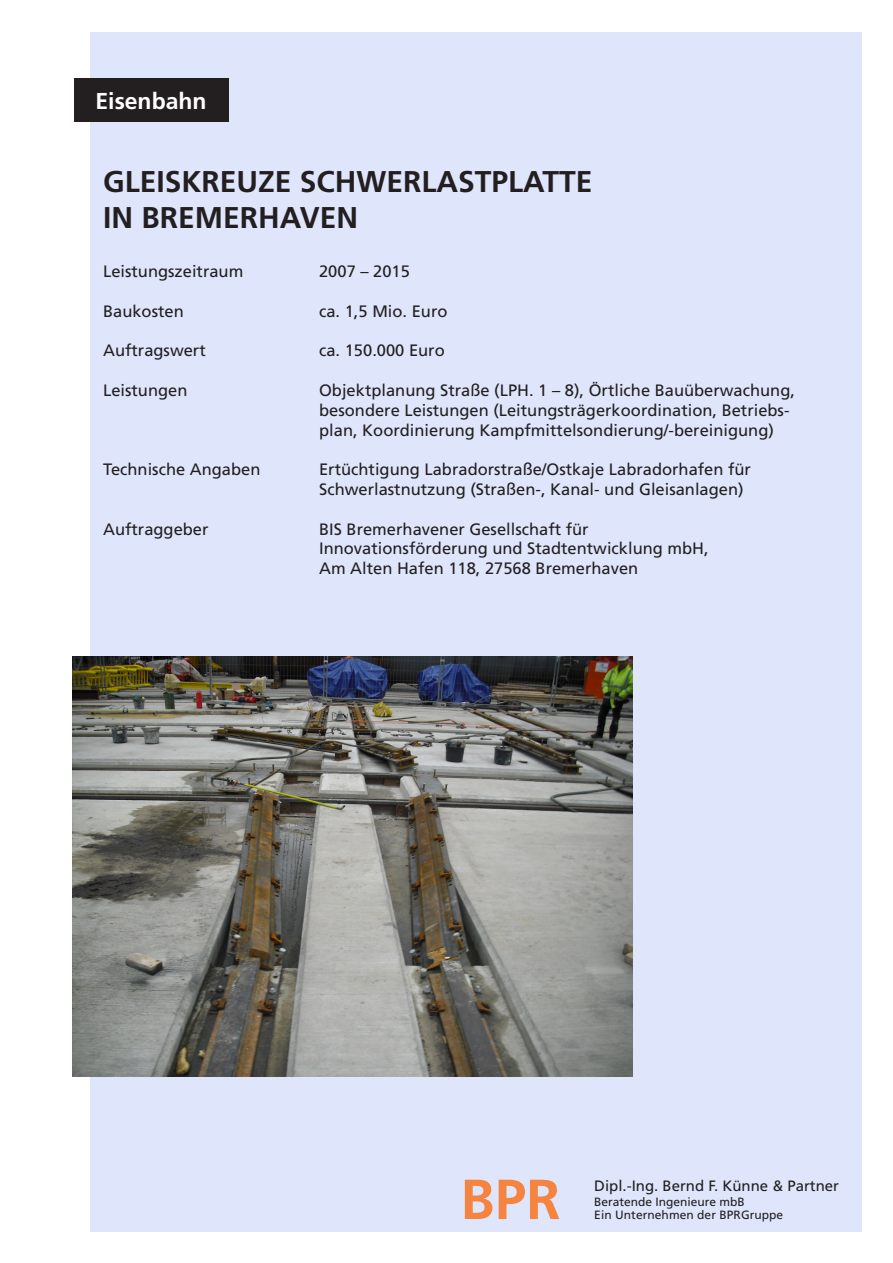
<style>
.page{position:relative;width:893px;height:1263px;background:#fff}
.page>*{position:absolute;margin:0;border:0;box-sizing:border-box;transform-origin:0 0}
.t1{font:700 56.25px "Frutiger LT Std";color:#f58441}
.t2{font:700 30px/36px "Frutiger LT Std";color:#231f20}
.t3{font:700 22.95px "Frutiger LT Std";color:#fff}
.t4{font:16.5px/19.8px "Frutiger LT Std";color:#231f20}
.t5{font:15px "Frutiger LT Std";color:#231f20}
.t6{font:12px "Frutiger LT Std";letter-spacing:.005em;color:#231f20}
</style>
<div class="page">
<div style="left:90px;top:32px;width:771px;height:1200px;background:#dfe6fc"></div>
<div style="left:74px;top:79px;width:154px;height:43px;background:#231f20"></div>
<img style="left:72px;top:656px;width:561px;height:421px">
<p class="t3" style="left:96px;top:88px;width:113px">Eisenbahn</p>
<p class="t2" style="left:103px;top:163px;width:491px">GLEISKREUZE SCHWERLASTPLATTE<br>IN BREMERHAVEN</p>
<p class="t4" style="left:103px;top:262px;width:142px">Leistungszeitraum</p>
<p class="t4" style="left:319px;top:262px;width:92px">2007 – 2015</p>
<p class="t4" style="left:103px;top:301px;width:82px">Baukosten</p>
<p class="t4" style="left:319px;top:301px;width:130px">ca. 1,5 Mio. Euro</p>
<p class="t4" style="left:103px;top:341px;width:104px">Auftragswert</p>
<p class="t4" style="left:319px;top:341px;width:127px">ca. 150.000 Euro</p>
<p class="t4" style="left:103px;top:380px;width:86px">Leistungen</p>
<p class="t4" style="left:319px;top:380px;width:477px">Objektplanung Straße (LPH. 1 – 8), Örtliche Bauüberwachung, besondere Leistungen (Leitungsträgerkoordination, Betriebs&shy;plan, Koordinierung Kampfmittelsondierung/-bereinigung)</p>
<p class="t4" style="left:103px;top:460px;width:159px">Technische Angaben</p>
<p class="t4" style="left:319px;top:460px;width:433px">Ertüchtigung Labradorstraße/Ostkaje Labradorhafen für<br>Schwerlastnutzung (Straßen-, Kanal- und Gleisanlagen)</p>
<p class="t4" style="left:103px;top:519px;width:107px">Auftraggeber</p>
<p class="t4" style="left:319px;top:519px;width:391px">BIS Bremerhavener Gesellschaft für<br>Innovationsförderung und Stadtentwicklung mbH,<br>Am Alten Hafen 118, 27568 Bremerhaven</p>
<p class="t1" style="left:460px;top:1166px;width:102px">BPR</p>
<p class="t5" style="left:594px;top:1177px;width:246px">Dipl.-Ing. Bernd F. Künne &amp; Partner</p>
<p class="t6" style="left:594px;top:1194px;width:152px">Beratende Ingenieure mbB</p>
<p class="t6" style="left:594px;top:1208px;width:191px">Ein Unternehmen der BPRGruppe</p>
</div>
